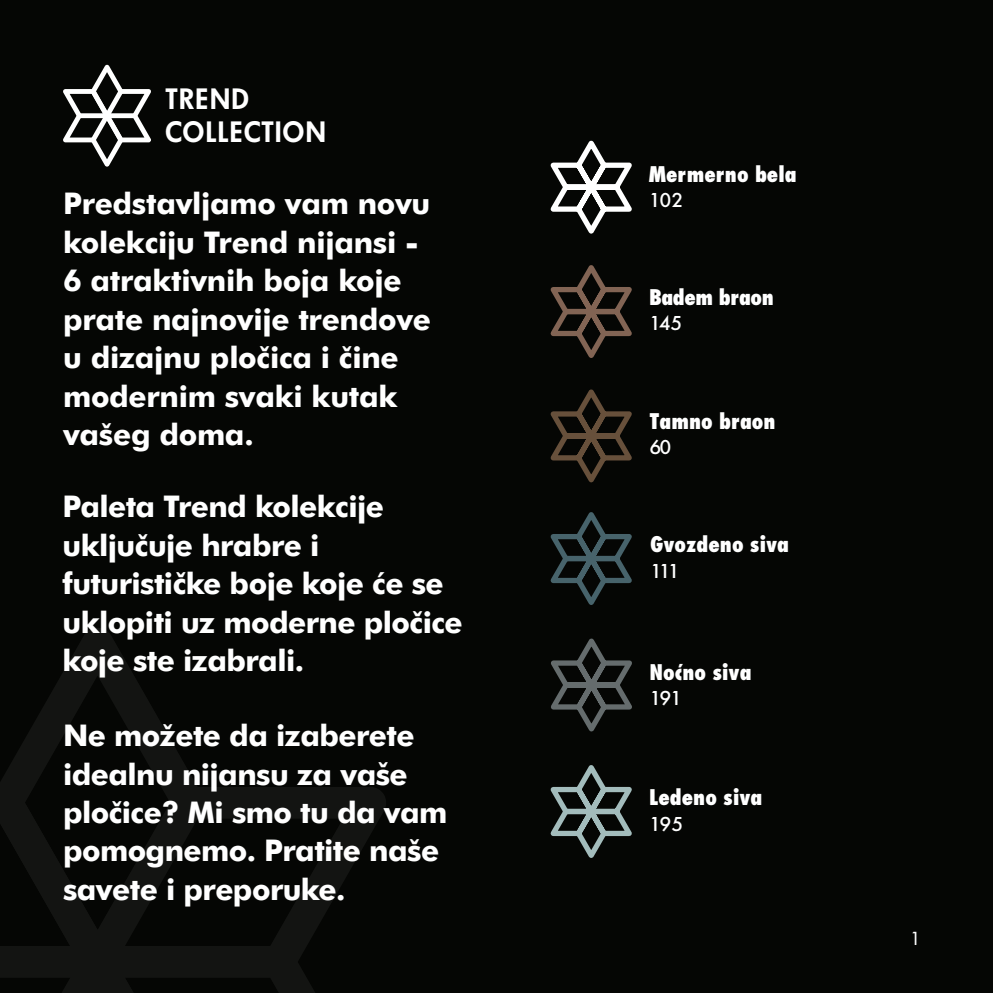
<style>
.page{position:relative;width:993px;height:993px;background:#fff}
.page>*{position:absolute;margin:0;border:0;box-sizing:border-box;transform-origin:0 0}
.t1{font:700 29.75px/38.5px "Futura BT";letter-spacing:-.02em;color:#fff}
.t2{font:700 27.3px/32.7px "IS Futura CEHU";letter-spacing:.04em;color:#fff}
.t3{font:800 condensed 21px "Futura";color:#fff}
.t4{font:500 21px "Futura PT";letter-spacing:-.08em;color:#fff}
.t5{font:800 condensed 21px "Futura";letter-spacing:-.02em;color:#fff}
.t6{font:500 17.5px "Futura Std";color:#fff}
</style>
<div class="page">
<div style="left:0;top:0;width:992px;height:992px;background:#050604"></div>
<svg style="left:0;top:628px;width:197px;height:158px"></svg>
<svg style="left:0;top:786px;width:386px;height:206px"></svg>
<svg style="left:63px;top:65px;width:88px;height:101px"></svg>
<svg style="left:550px;top:140px;width:82px;height:94px"></svg>
<svg style="left:550px;top:265px;width:82px;height:93px"></svg>
<svg style="left:550px;top:512px;width:82px;height:93px"></svg>
<svg style="left:550px;top:765px;width:82px;height:93px"></svg>
<svg style="left:550px;top:389px;width:82px;height:94px"></svg>
<svg style="left:551px;top:638px;width:81px;height:94px"></svg>
<p class="t2" style="left:165px;top:82px;width:162px">TREND<br>COLLECTION</p>
<p class="t1" style="left:63px;top:184px;width:369px">Predstavljamo vam novu kolekciju Trend nijansi -<br>6 atraktivnih boja koje prate najnovije trendove u dizajnu pločica i čine modernim svaki kutak vaseˇ g doma.</p>
<p class="t1" style="left:63px;top:487px;width:401px">Paleta Trend kolekcije uključuje hrabre i futurističke boje koje će se uklopiti uz moderne pločice koje ste izabrali.</p>
<p class="t1" style="left:63px;top:715px;width:386px">Ne možete da izaberete idealnu nijansu za vase pločice? Mi smo tu da vam pomognemo. Pratite nase savete i preporuke.</p>
<p class="t1" style="left:375px;top:753px;width:16px">ˇ</p>
<p class="t1" style="left:407px;top:830px;width:16px">ˇ</p>
<p class="t3" style="left:648px;top:161px;width:149px">Mermerno bela</p>
<p class="t4" style="left:648px;top:187px;width:36px">102</p>
<p class="t5" style="left:648px;top:283px;width:126px">Badem braon</p>
<p class="t4" style="left:648px;top:310px;width:35px">145</p>
<p class="t3" style="left:649px;top:408px;width:128px">Tamno braon</p>
<p class="t4" style="left:649px;top:434px;width:24px">60</p>
<p class="t3" style="left:650px;top:531px;width:140px">Gvozdeno siva</p>
<p class="t4" style="left:650px;top:558px;width:31px">111</p>
<p class="t3" style="left:649px;top:658px;width:104px">Nocno siva</p>
<p class="t3" style="left:676px;top:658px;width:9px">´</p>
<p class="t4" style="left:649px;top:684px;width:34px">191</p>
<p class="t3" style="left:649px;top:784px;width:115px">Ledeno siva</p>
<p class="t4" style="left:649px;top:810px;width:36px">195</p>
<p class="t6" style="left:910px;top:927px;width:12px">1</p>
</div>
